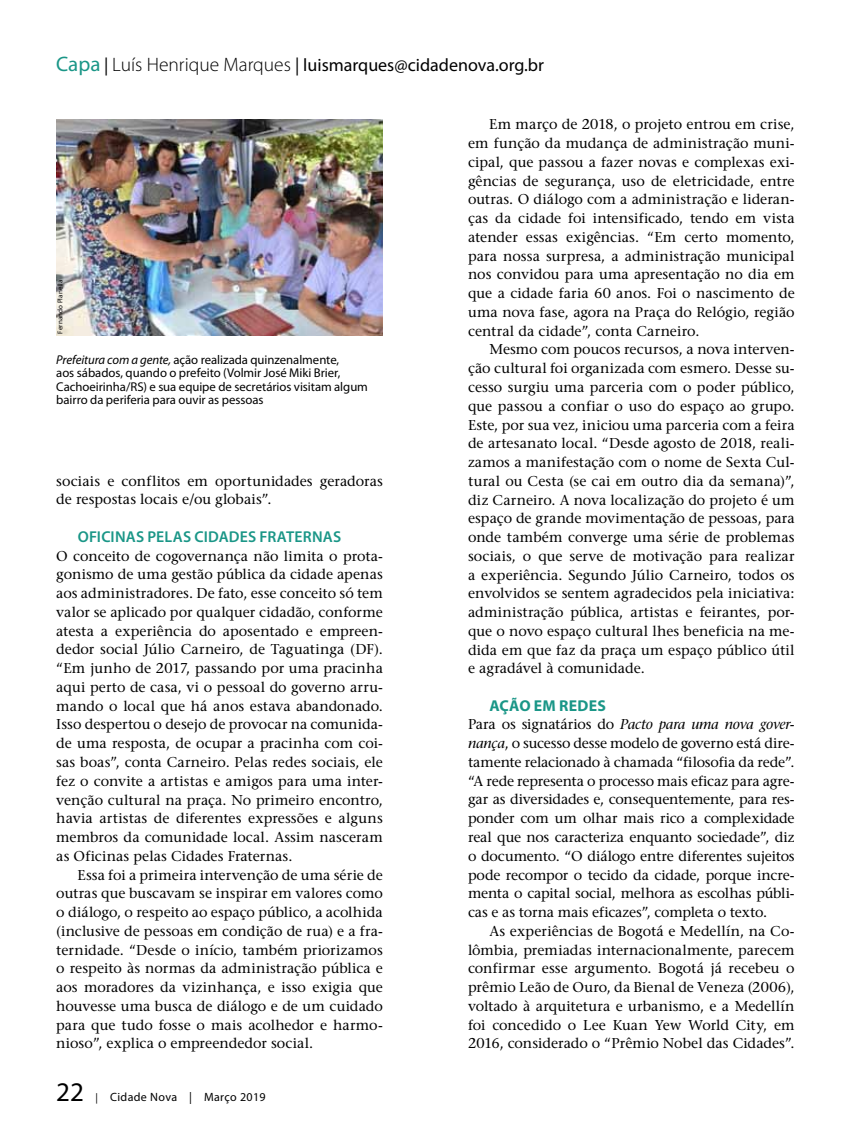
<style>
.page{position:relative;width:851px;height:1127px;background:#fff}
.page>*{position:absolute;margin:0;border:0;box-sizing:border-box;transform-origin:0 0}
.t1{font:27px "Myriad Pro";color:#000}
.t2{font:18px "Myriad Pro";color:#000}
.t3{font:600 15.75px "Myriad Pro";letter-spacing:.015em;color:#1a9687}
.t4{font:700 15.75px "Myriad Pro";letter-spacing:.015em;color:#1a9687}
.t5{font:500 14.25px/18.8px "Stone Serif Std";color:#000;text-align:justify}
.t6{font:12.75px/13.5px "Myriad Pro";letter-spacing:-.005em;color:#000}
.t7{font:12px "Myriad Pro";letter-spacing:.03em;color:#000}
.t8{font:7.05px "Myriad Pro";letter-spacing:.015em;color:#000}
.s1{font-size:21px;color:#1a9687}
.s2{font-weight:300;font-size:19.5px}
.s3{font-style:italic}
.s4{font-size:10.5px}
</style>
<div class="page">
<img style="left:56px;top:119px;width:326px;height:217px">
<p class="t2" style="left:56px;top:54px;width:489px"><span class="s1">Capa</span> | <span class="s2">Luís Henrique Marques</span> | luismarques@cidadenova.org.br</p>
<p class="t8" style="left:56px;top:334px;width:56px;rotate:-90deg">Fernando Planella</p>
<p class="t6" style="left:56px;top:353px;width:313px"><span class="s3">Prefeitura com a gente,</span> ação realizada quinzenalmente,<br>aos sábados, quando o prefeito (Volmir José Miki Brier, Cachoeirinha/RS) e sua equipe de secretários visitam algum bairro da periferia para ouvir as pessoas</p>
<p class="t5" style="left:56px;top:471px;width:328px">sociais e conflitos em oportunidades geradoras de respostas locais e/ou globais”.</p>
<p class="t3" style="left:78px;top:526px;width:265px">OFICINAS PELAS CIDADES FRATERNAS</p>
<p class="t5" style="left:56px;top:546px;width:328px">O conceito de cogovernança não limita o prota&shy;gonismo de uma gestão pública da cidade apenas aos administradores. De fato, esse conceito só tem valor se aplicado por qualquer cidadão, conforme atesta a experiência do aposentado e empreen&shy;dedor social Júlio Carneiro, de Taguatinga (DF). “Em junho de 2017, passando por uma pracinha aqui perto de casa, vi o pessoal do governo arru&shy;mando o local que há anos estava abandonado.<br>Isso despertou o desejo de provocar na comunida&shy;de uma resposta, de ocupar a pracinha com coi&shy;sas boas”, conta Carneiro. Pelas redes sociais, ele fez o convite a artistas e amigos para uma inter&shy;venção cultural na praça. No primeiro encontro, havia artistas de diferentes expressões e alguns membros da comunidade local. Assim nasceram as Oficinas pelas Cidades Fraternas.</p>
<p class="t5" style="left:56px;top:865px;width:328px;text-indent:21px">Essa foi a primeira intervenção de uma série de outras que buscavam se inspirar em valores como o diálogo, o respeito ao espaço público, a acolhida (inclusive de pessoas em condição de rua) e a fra&shy;ternidade. “Desde o início, também priorizamos o respeito às normas da administração pública e aos moradores da vizinhança, e isso exigia que houvesse uma busca de diálogo e de um cuidado para que tudo fosse o mais acolhedor e harmo&shy;nioso”, explica o empreendedor social.</p>
<h1 class="t1" style="left:56px;top:1076px;width:29px">22</h1>
<p class="t7" style="left:96px;top:1090px;width:171px"><span class="s4">|</span> Cidade Nova | Março 2019</p>
<p class="t5" style="left:468px;top:115px;width:328px;text-indent:21px">Em março de 2018, o projeto entrou em crise, em função da mudança de administração muni&shy;cipal, que passou a fazer novas e complexas exi&shy;gências de segurança, uso de eletricidade, entre outras. O diálogo com a administração e lideran&shy;ças da cidade foi intensificado, tendo em vista atender essas exigências. “Em certo momento, para nossa surpresa, a administração municipal nos convidou para uma apresentação no dia em que a cidade faria 60 anos. Foi o nascimento de uma nova fase, agora na Praça do Relógio, região central da cidade”, conta Carneiro.</p>
<p class="t5" style="left:468px;top:340px;width:328px;text-indent:21px">Mesmo com poucos recursos, a nova interven&shy;ção cultural foi organizada com esmero. Desse su&shy;cesso surgiu uma parceria com o poder público, que passou a confiar o uso do espaço ao grupo.<br>Este, por sua vez, iniciou uma parceria com a feira de artesanato local. “Desde agosto de 2018, reali&shy;zamos a manifestação com o nome de Sexta Cul&shy;tural ou Cesta (se cai em outro dia da semana)”, diz Carneiro. A nova localização do projeto é um espaço de grande movimentação de pessoas, para onde também converge uma série de problemas sociais, o que serve de motivação para realizar a experiência. Segundo Júlio Carneiro, todos os envolvidos se sentem agradecidos pela iniciativa: administração pública, artistas e feirantes, por&shy;que o novo espaço cultural lhes beneficia na me&shy;dida em que faz da praça um espaço público útil e agradável à comunidade.</p>
<p class="t4" style="left:489px;top:695px;width:118px">AÇÃO EM REDES</p>
<p class="t5" style="left:468px;top:715px;width:328px">Para os signatários do <span class="s3">Pacto para uma nova gover&shy;nança</span>, o sucesso desse modelo de governo está dire&shy;tamente relacionado à chamada “filosofia da rede”. “A rede representa o processo mais eficaz para agre&shy;gar as diversidades e, consequentemente, para res&shy;ponder com um olhar mais rico a complexidade real que nos caracteriza enquanto sociedade”, diz o documento. “O diálogo entre diferentes sujeitos pode recompor o tecido da cidade, porque incre&shy;menta o capital social, melhora as escolhas públi&shy;cas e as torna mais eficazes”, completa o texto.</p>
<p class="t5" style="left:468px;top:921px;width:328px;text-indent:21px">As experiências de Bogotá e Medellín, na Co&shy;lômbia, premiadas internacionalmente, parecem confirmar esse argumento. Bogotá já recebeu o prêmio Leão de Ouro, da Bienal de Veneza (2006), voltado à arquitetura e urbanismo, e a Medellín foi concedido o Lee Kuan Yew World City, em 2016, considerado o “Prêmio Nobel das Cidades”.</p>
</div>
